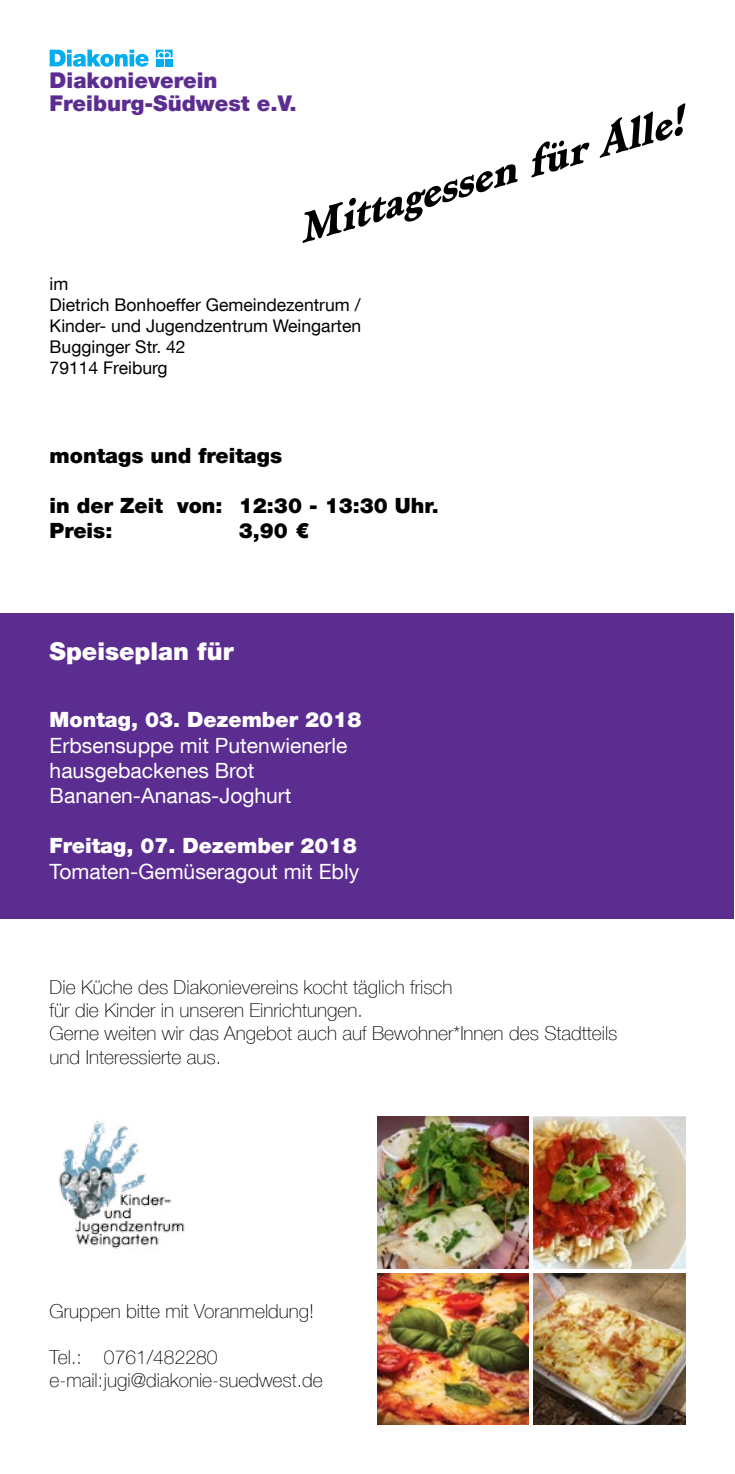
<style>
.page{position:relative;width:735px;height:1474px;background:#fff}
.page>*{position:absolute;margin:0;border:0;box-sizing:border-box;transform-origin:0 0}
.t1{font:italic 800 condensed 42px "Hadriano";color:#000}
.t2{font:900 24.5px "Helvetica Neue LT Com";color:#fff}
.t3{font:900 21.7px/22.9px "Helvetica Neue LT Com";color:#5c2d91}
.t4{font:21px "Helvetica Neue LT Com";color:#fff}
.t5{font:900 21px "Helvetica Neue LT Com";color:#000}
.t6{font:900 21px "Helvetica Neue LT Com";color:#fff}
.t7{font:100 19.25px "Helvetica Neue LT Com";color:#000}
.t8{font:17.5px "Helvetica Neue LT Com";color:#000}
</style>
<div class="page">
<div style="left:1px;top:613px;width:732px;height:305px;background:#5c2d91"></div>
<img style="left:59px;top:1121px;width:126px;height:128px">
<svg style="left:50px;top:50px;width:99px;height:17px"></svg>
<svg style="left:156px;top:50px;width:16px;height:7px"></svg>
<div style="left:156px;top:59px;width:7px;height:7px;background:#00aeef"></div>
<div style="left:165px;top:59px;width:7px;height:7px;background:#00aeef"></div>
<img style="left:377px;top:1273px;width:151px;height:151px">
<img style="left:377px;top:1116px;width:151px;height:151px">
<img style="left:533px;top:1273px;width:152px;height:151px">
<img style="left:533px;top:1116px;width:152px;height:151px">
<p class="t3" style="left:50px;top:69px;width:248px">Diakonieverein<br>Freiburg-Südwest e.V.</p>
<p class="t1" style="left:290px;top:204px;width:400px;rotate:-16deg">Mittagessen für Alle!</p>
<p class="t8" style="left:50px;top:273px;width:20px">im</p>
<p class="t8" style="left:50px;top:294px;width:312px">Dietrich Bonhoeffer Gemeindezentrum /</p>
<p class="t8" style="left:50px;top:315px;width:313px">Kinder- und Jugendzentrum Weingarten</p>
<p class="t8" style="left:50px;top:336px;width:137px">Bugginger Str. 42</p>
<p class="t8" style="left:50px;top:357px;width:119px">79114 Freiburg</p>
<p class="t5" style="left:50px;top:442px;width:234px">montags und freitags</p>
<p class="t5" style="left:50px;top:493px;width:390px">in der Zeit von: 12:30 - 13:30 Uhr.</p>
<p class="t5" style="left:50px;top:518px;width:64px">Preis:</p>
<p class="t5" style="left:239px;top:518px;width:72px">3,90 €</p>
<p class="t2" style="left:50px;top:636px;width:185px">Speiseplan für</p>
<p class="t6" style="left:50px;top:707px;width:313px">Montag, 03. Dezember 2018</p>
<p class="t4" style="left:50px;top:732px;width:299px">Erbsensuppe mit Putenwienerle</p>
<p class="t4" style="left:50px;top:757px;width:206px">hausgebackenes Brot</p>
<p class="t4" style="left:50px;top:782px;width:243px">Bananen-Ananas-Joghurt</p>
<p class="t6" style="left:50px;top:833px;width:308px">Freitag, 07. Dezember 2018</p>
<p class="t4" style="left:50px;top:858px;width:311px">Tomaten-Gemüseragout mit Ebly</p>
<p class="t7" style="left:50px;top:976px;width:404px">Die Küche des Diakonievereins kocht täglich frisch</p>
<p class="t7" style="left:50px;top:999px;width:314px">für die Kinder in unseren Einrichtungen.</p>
<p class="t7" style="left:50px;top:1022px;width:569px">Gerne weiten wir das Angebot auch auf Bewohner*Innen des Stadtteils</p>
<p class="t7" style="left:50px;top:1045px;width:173px">und Interessierte aus.</p>
<p class="t7" style="left:50px;top:1299px;width:266px">Gruppen bitte mit Voranmeldung!</p>
<p class="t7" style="left:50px;top:1345px;width:169px">Tel.: 0761/482280</p>
<p class="t7" style="left:50px;top:1368px;width:275px">e-mail:jugi@diakonie-suedwest.de</p>
</div>
